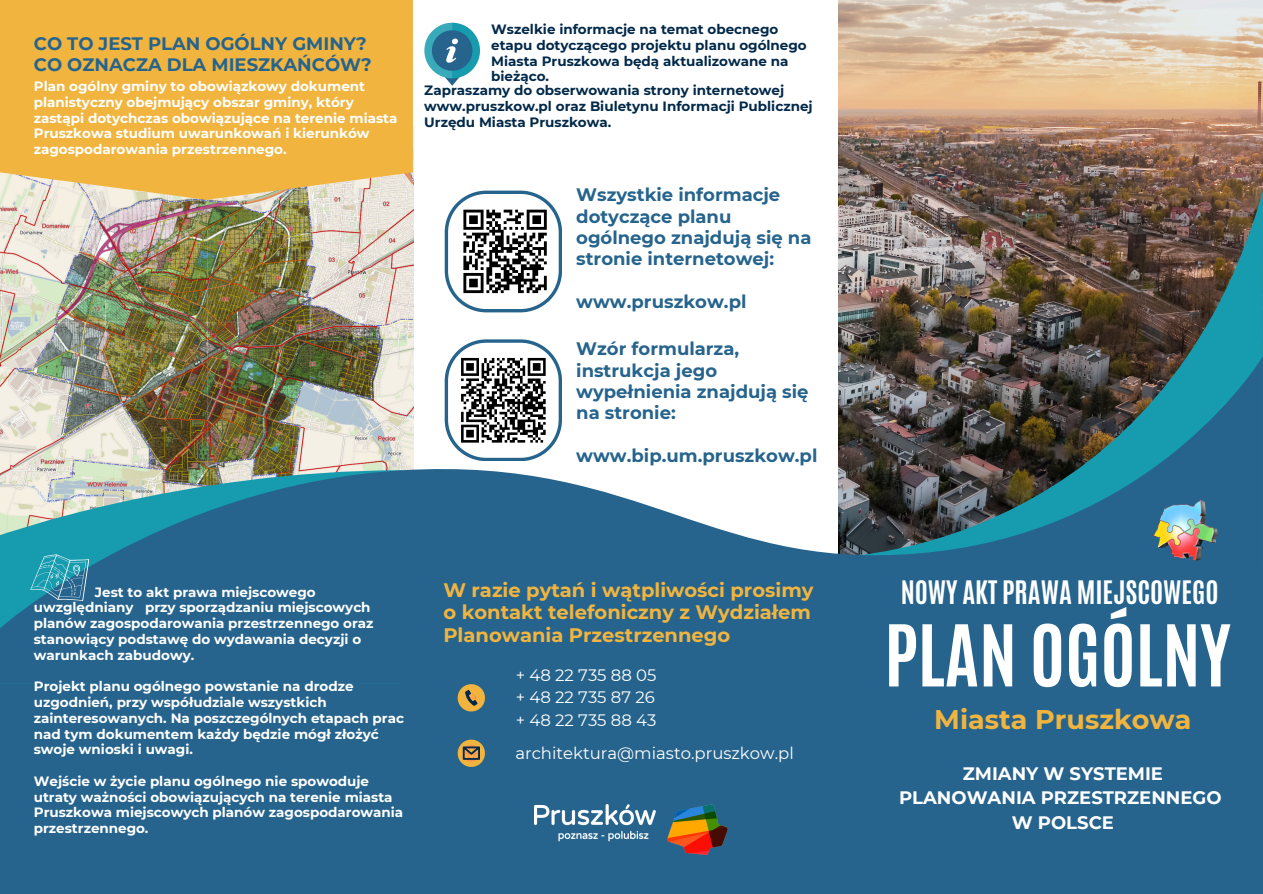
<style>
.page{position:relative;width:1263px;height:894px;background:#fff}
.page>*{position:absolute;margin:0;border:0;box-sizing:border-box;transform-origin:0 0}
.t1{font:700 72.3px "Antonio";color:#fff}
.t2{font:700 27px "Antonio";color:#fff}
.t3{font:700 27px "Montserrat";color:#f1b53f}
.t4{font:700 19.5px/22.5px "Montserrat";color:#f1b53f}
.t5{font:700 18px/21.3px "Montserrat";color:#26648d}
.t6{font:700 18px/24.8px "Montserrat";color:#fff;text-align:center}
.t7{font:16.5px/22.5px "Montserrat";color:#fff;text-align:justify}
.t8{font:700 13.5px/15.8px "Montserrat";color:#fff}
.t9{font:700 13.5px/15.8px "Montserrat";color:#022949}
</style>
<div class="page">
<img style="left:838px;top:0;width:425px;height:356px">
<img style="left:0;top:126px;width:413px;height:230px">
<div style="left:0;top:558px;width:1263px;height:335px;background:#26648d"></div>
<img style="left:846px;top:191px;width:417px;height:165px">
<img style="left:0;top:356px;width:1263px;height:272px">
<svg style="left:458px;top:684px;width:27px;height:27px"></svg>
<svg style="left:458px;top:739px;width:27px;height:27px"></svg>
<img style="left:534px;top:804px;width:194px;height:50px">
<div style="left:0;top:0;width:412px;height:200px;background:#f1b53f"></div>
<svg style="left:424px;top:23px;width:55px;height:63px"></svg>
<svg style="left:30px;top:554px;width:59px;height:47px"></svg>
<svg style="left:445px;top:339px;width:117px;height:122px"></svg>
<svg style="left:445px;top:190px;width:117px;height:122px"></svg>
<img style="left:1150px;top:497px;width:80px;height:76px">
<h2 class="t5" style="left:34px;top:32px;width:339px">CO TO JEST PLAN OGÓLNY GMINY?<br>CO OZNACZA DLA MIESZKAŃCÓW?</h2>
<p class="t8" style="left:34px;top:78px;width:365px">Plan ogólny gminy to obowiązkowy dokument planistyczny obejmujący obszar gminy, który zastąpi dotychczas obowiązujące na terenie miasta Pruszkowa studium uwarunkowań i kierunków zagospodarowania przestrzennego.</p>
<h5 class="t9" style="left:491px;top:21px;width:317px">Wszelkie informacje na temat obecnego etapu dotyczącego projektu planu ogólnego Miasta Pruszkowa będą aktualizowane na bieżąco.</h5>
<p class="t9" style="left:424px;top:83px;width:390px">Zapraszamy do obserwowania strony internetowej www.pruszkow.pl oraz Biuletynu Informacji Publicznej<br>Urzędu Miasta Pruszkowa.</p>
<p class="t5" style="left:576px;top:184px;width:237px">Wszystkie informacje dotyczące planu ogólnego znajdują się na stronie internetowej:</p>
<p class="t5" style="left:576px;top:291px;width:172px">www.pruszkow.pl</p>
<p class="t5" style="left:576px;top:338px;width:234px">Wzór formularza, instrukcja jego wypełnienia znajdują się na stronie:</p>
<p class="t5" style="left:576px;top:445px;width:243px">www.bip.um.pruszkow.pl</p>
<h5 class="t2" style="left:901px;top:572px;width:319px">NOWY AKT PRAWA MIEJSCOWEGO</h5>
<p class="t4" style="left:443px;top:578px;width:372px">W razie pytań i wątpliwości prosimy o kontakt telefoniczny z Wydziałem<br>Planowania Przestrzennego</p>
<h5 class="t7" style="left:516px;top:663px;width:142px">+ 48 22 735 88 05 + 48 22 735 87 26 + 48 22 735 88 43</h5>
<h5 class="t7" style="left:515px;top:741px;width:280px">architektura@miasto.pruszkow.pl</h5>
<p class="t8" style="left:34px;top:583px;width:341px;text-indent:61px">Jest to akt prawa miejscowego uwzględniany przy sporządzaniu miejscowych planów zagospodarowania przestrzennego oraz stanowiący podstawę do wydawania decyzji o warunkach zabudowy.</p>
<p class="t8" style="left:34px;top:678px;width:372px">Projekt planu ogólnego powstanie na drodze uzgodnień, przy współudziale wszystkich zainteresowanych. Na poszczególnych etapach prac nad tym dokumentem każdy będzie mógł złożyć swoje wnioski i uwagi.</p>
<p class="t8" style="left:34px;top:772px;width:371px">Wejście w życie planu ogólnego nie spowoduje utraty ważności obowiązujących na terenie miasta Pruszkowa miejscowych planów zagospodarowania przestrzennego.</p>
<p class="t6" style="left:899px;top:760px;width:324px">ZMIANY W SYSTEMIE<br>PLANOWANIA PRZESTRZENNEGO<br>W POLSCE</p>
<p class="t1" style="left:884px;top:603px;width:348px">PLAN OGÓLNY</p>
<h5 class="t3" style="left:934px;top:703px;width:259px">Miasta Pruszkowa</h5>
</div>
